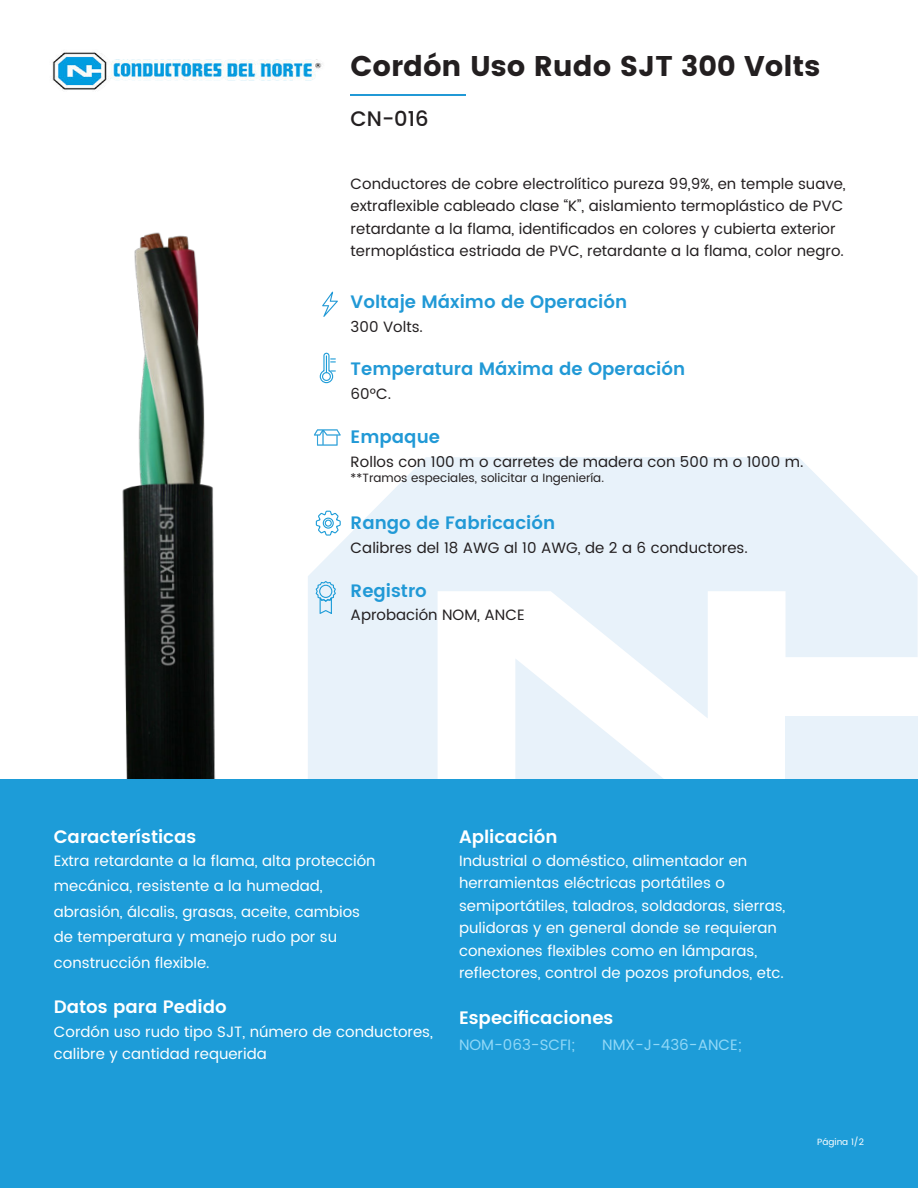
<style>
.page{position:relative;width:918px;height:1188px;background:#fff}
.page>*{position:absolute;margin:0;border:0;box-sizing:border-box;transform-origin:0 0}
.t1{font:28.5px "Poppins";color:#231f20}
.t2{font:500 21px "Poppins";color:#231f20}
.t3{font:600 18px "Poppins";color:#2199d6}
.t4{font:600 18px "Poppins";color:#fff}
.t5{font:15px/22.5px "Poppins";color:#fff}
.t6{font:15px/22.5px "Poppins";color:#231f20}
.t7{font:15px "Poppins";color:#91d8f7}
.t8{font:12px "Poppins";color:#231f20}
.t9{font:9px "Poppins";color:#fff}
</style>
<div class="page">
<img style="left:122px;top:232px;width:94px;height:547px">
<svg style="left:308px;top:457px;width:610px;height:322px;fill:#e8f2fa"></svg>
<div style="left:786px;top:716px;width:132px;height:65px;background:#e8f2fa"></div>
<hr style="left:351px;top:94px;width:115px;height:2px;background:#2199d6">
<img style="left:52px;top:52px;width:270px;height:38px">
<div style="left:0;top:779px;width:918px;height:409px;background:#1d9cd8"></div>
<svg style="left:322px;top:292px;width:16px;height:25px"></svg>
<svg style="left:320px;top:353px;width:16px;height:30px"></svg>
<svg style="left:314px;top:429px;width:27px;height:17px"></svg>
<svg style="left:316px;top:511px;width:25px;height:25px"></svg>
<svg style="left:316px;top:581px;width:20px;height:33px"></svg>
<h1 class="t1" style="left:351px;top:50px;width:471px">Cordón Uso Rudo SJT 300 Volts</h1>
<h2 class="t2" style="left:351px;top:106px;width:79px">CN-016</h2>
<p class="t6" style="left:351px;top:174px;width:497px">Conductores de cobre electrolítico pureza 99,9%, en temple suave, extraflexible cableado clase “K”, aislamiento termoplástico de PVC retardante a la flama, identificados en colores y cubierta exterior termoplástica estriada de PVC, retardante a la flama, color negro.</p>
<p class="t3" style="left:351px;top:293px;width:278px">Voltaje Máximo de Operación</p>
<p class="t6" style="left:351px;top:316px;width:74px">300 Volts.</p>
<p class="t3" style="left:351px;top:360px;width:336px">Temperatura Máxima de Operación</p>
<p class="t6" style="left:351px;top:383px;width:42px">60°C.</p>
<p class="t3" style="left:351px;top:428px;width:91px">Empaque</p>
<p class="t6" style="left:351px;top:451px;width:454px">Rollos con 100 m o carretes de madera con 500 m o 1000 m.</p>
<p class="t8" style="left:351px;top:469px;width:255px">**Tramos especiales, solicitar a Ingeniería.</p>
<p class="t3" style="left:351px;top:515px;width:206px">Rango de Fabricación</p>
<p class="t6" style="left:351px;top:537px;width:399px">Calibres del 18 AWG al 10 AWG, de 2 a 6 conductores.</p>
<p class="t3" style="left:351px;top:583px;width:78px">Registro</p>
<p class="t4" style="left:54px;top:829px;width:144px">Características</p>
<p class="t6" style="left:351px;top:604px;width:175px">Aprobación NOM, ANCE</p>
<p class="t4" style="left:459px;top:829px;width:100px">Aplicación</p>
<p class="t5" style="left:54px;top:848px;width:323px;line-height:25.5px">Extra retardante a la flama, alta protección mecánica, resistente a la humedad, abrasión, álcalis, grasas, aceite, cambios de temperatura y manejo rudo por su construcción flexible.</p>
<p class="t4" style="left:54px;top:998px;width:174px">Datos para Pedido</p>
<p class="t5" style="left:54px;top:1021px;width:380px">Cordón uso rudo tipo SJT, número de conductores, calibre y cantidad requerida</p>
<p class="t5" style="left:459px;top:851px;width:328px">Industrial o doméstico, alimentador en herramientas eléctricas portátiles o semiportátiles, taladros, soldadoras, sierras, pulidoras y en general donde se requieran conexiones flexibles como en lámparas, reflectores, control de pozos profundos, etc.</p>
<p class="t4" style="left:459px;top:1005px;width:156px">Especificaciones</p>
<p class="t7" style="left:459px;top:1034px;width:118px">NOM-063-SCFI;</p>
<p class="t7" style="left:602px;top:1034px;width:141px">NMX-J-436-ANCE;</p>
<p class="t9" style="left:817px;top:1135px;width:48px">Página 1/2</p>
</div>
